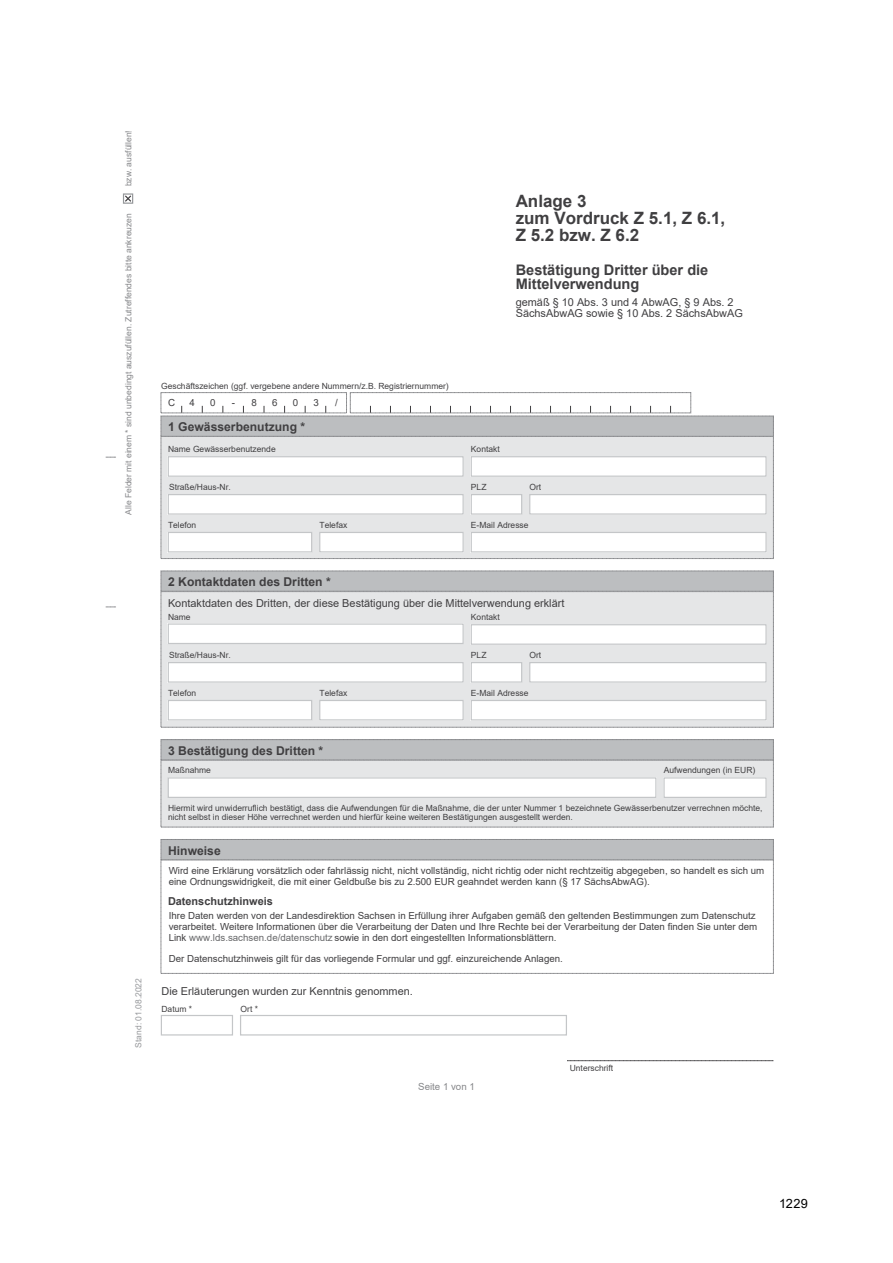
<style>
.page{position:relative;width:893px;height:1263px;background:#fff}
.page>*{position:absolute;margin:0;border:0;box-sizing:border-box;transform-origin:0 0}
.t1{font:700 16.95px/17px "Arial";color:#403f41}
.t2{font:700 14.55px/14.5px "Arial";color:#403f41}
.t3{font:12.75px "Arial";color:#000}
.t4{font:700 12.15px "Arial";color:#403f41}
.t5{font:10.95px/10.9px "Arial";color:#403f41}
.t6{font:700 10.95px "Arial";color:#403f41}
.t7{font:9.75px/10.8px "Arial";color:#403f41}
.t8{font:9.75px "Arial";color:#86878a}
.t9{font:8.55px/8.6px "Arial";color:#403f41}
.t10{font:8.55px "Arial";color:#86878a}
.t11{font:8.55px "Arial";color:#96989b}
.s1{color:#67686a}
</style>
<div class="page">
<div style="left:161px;top:760px;width:612px;height:67px;background:#e5e6e7"></div>
<div style="left:161px;top:760px;width:613px;height:67px;border:1px dashed #86878a"></div>
<div style="left:161px;top:592px;width:612px;height:135px;background:#e5e6e7"></div>
<div style="left:161px;top:591px;width:613px;height:136px;border:1px dashed #86878a"></div>
<div style="left:161px;top:436px;width:612px;height:122px;background:#e5e6e7"></div>
<div style="left:161px;top:436px;width:613px;height:123px;border:1px dashed #86878a"></div>
<svg style="left:567px;top:1060px;width:207px;height:1px"></svg>
<div style="left:161px;top:739px;width:613px;height:21px;background:#bcbec0"></div>
<div style="left:161px;top:739px;width:613px;height:21px;border:1px dashed #86878a"></div>
<div style="left:161px;top:416px;width:613px;height:20px;background:#bcbec0"></div>
<div style="left:161px;top:416px;width:613px;height:20px;border:1px dashed #86878a"></div>
<div style="left:161px;top:571px;width:613px;height:20px;background:#bcbec0"></div>
<div style="left:161px;top:571px;width:613px;height:20px;border:1px dashed #86878a"></div>
<div style="left:161px;top:839px;width:613px;height:21px;background:#bcbec0"></div>
<div style="left:161px;top:839px;width:613px;height:21px;border:1px dashed #86878a"></div>
<div style="left:161px;top:392px;width:186px;height:21px;border:1px dashed #86878a"></div>
<div style="left:350px;top:392px;width:341px;height:21px;border:1px dashed #86878a"></div>
<div style="left:123px;top:193px;width:10px;height:11px;border:1px solid #96989b"></div>
<svg style="left:124px;top:194px;width:9px;height:9px"></svg>
<div style="left:168px;top:456px;width:296px;height:21px;background:#fff"></div>
<div style="left:168px;top:456px;width:296px;height:21px;border:1px solid #c4c6c8"></div>
<div style="left:471px;top:456px;width:296px;height:21px;background:#fff"></div>
<div style="left:471px;top:456px;width:296px;height:21px;border:1px solid #c4c6c8"></div>
<div style="left:168px;top:494px;width:296px;height:21px;background:#fff"></div>
<div style="left:168px;top:494px;width:296px;height:21px;border:1px solid #c4c6c8"></div>
<div style="left:471px;top:494px;width:51px;height:21px;background:#fff"></div>
<div style="left:471px;top:494px;width:51px;height:21px;border:1px solid #c4c6c8"></div>
<div style="left:529px;top:494px;width:238px;height:21px;background:#fff"></div>
<div style="left:529px;top:494px;width:238px;height:21px;border:1px solid #c4c6c8"></div>
<div style="left:168px;top:532px;width:144px;height:20px;background:#fff"></div>
<div style="left:168px;top:532px;width:144px;height:20px;border:1px solid #c4c6c8"></div>
<div style="left:319px;top:532px;width:145px;height:20px;background:#fff"></div>
<div style="left:319px;top:532px;width:145px;height:20px;border:1px solid #c4c6c8"></div>
<div style="left:471px;top:532px;width:296px;height:20px;background:#fff"></div>
<div style="left:471px;top:532px;width:296px;height:20px;border:1px solid #c4c6c8"></div>
<div style="left:168px;top:623px;width:296px;height:21px;background:#fff"></div>
<div style="left:168px;top:623px;width:296px;height:21px;border:1px solid #c4c6c8"></div>
<div style="left:471px;top:624px;width:296px;height:21px;background:#fff"></div>
<div style="left:471px;top:624px;width:296px;height:21px;border:1px solid #c4c6c8"></div>
<div style="left:168px;top:662px;width:296px;height:21px;background:#fff"></div>
<div style="left:168px;top:662px;width:296px;height:21px;border:1px solid #c4c6c8"></div>
<div style="left:471px;top:662px;width:51px;height:21px;background:#fff"></div>
<div style="left:471px;top:662px;width:51px;height:21px;border:1px solid #c4c6c8"></div>
<div style="left:529px;top:662px;width:238px;height:21px;background:#fff"></div>
<div style="left:529px;top:662px;width:238px;height:21px;border:1px solid #c4c6c8"></div>
<div style="left:168px;top:700px;width:144px;height:20px;background:#fff"></div>
<div style="left:168px;top:700px;width:144px;height:20px;border:1px solid #c4c6c8"></div>
<div style="left:319px;top:700px;width:145px;height:20px;background:#fff"></div>
<div style="left:319px;top:700px;width:145px;height:20px;border:1px solid #c4c6c8"></div>
<div style="left:471px;top:700px;width:296px;height:20px;background:#fff"></div>
<div style="left:471px;top:700px;width:296px;height:20px;border:1px solid #c4c6c8"></div>
<div style="left:168px;top:777px;width:488px;height:21px;background:#fff"></div>
<div style="left:168px;top:777px;width:488px;height:21px;border:1px solid #c4c6c8"></div>
<div style="left:663px;top:777px;width:104px;height:21px;background:#fff"></div>
<div style="left:663px;top:777px;width:104px;height:21px;border:1px solid #c4c6c8"></div>
<div style="left:161px;top:1015px;width:72px;height:20px;border:1px solid #c4c6c8"></div>
<div style="left:240px;top:1015px;width:327px;height:20px;border:1px solid #c4c6c8"></div>
<p class="t10" style="left:123px;top:186px;width:58px;rotate:-90deg">bzw. ausfüllen!</p>
<p class="t10" style="left:123px;top:515px;width:303px;rotate:-90deg">Alle Felder mit einem * sind unbedingt auszufüllen. Zutreffendes bitte ankreuzen</p>
<p class="t11" style="left:132px;top:1047px;width:71px;rotate:-90deg">Stand: 01.08.2022</p>
<h1 class="t1" style="left:516px;top:193px;width:211px">Anlage 3<br>zum Vordruck Z 5.1, Z 6.1,<br>Z 5.2 bzw. Z 6.2</h1>
<h2 class="t2" style="left:516px;top:262px;width:194px">Bestätigung Dritter über die<br>Mittelverwendung</h2>
<p class="t9" style="left:161px;top:381px;width:289px">Geschäftszeichen (ggf. vergebene andere Nummern/z.B. Registriernummer)</p>
<p class="t7" style="left:168px;top:397px;width:9px">C</p>
<p class="t7" style="left:189px;top:397px;width:7px">4</p>
<p class="t7" style="left:210px;top:397px;width:7px">0</p>
<p class="t7" style="left:232px;top:397px;width:27px">- 8</p>
<p class="t7" style="left:272px;top:397px;width:7px">6</p>
<p class="t7" style="left:293px;top:397px;width:7px">0</p>
<p class="t7" style="left:313px;top:397px;width:7px">3</p>
<p class="t7" style="left:335px;top:397px;width:4px">/</p>
<p class="t4" style="left:168px;top:418px;width:138px">1 Gewässerbenutzung *</p>
<p class="t5" style="left:516px;top:296px;width:229px">gemäß § 10 Abs. 3 und 4 AbwAG, § 9 Abs. 2<br>SächsAbwAG sowie § 10 Abs. 2 SächsAbwAG</p>
<p class="t9" style="left:168px;top:445px;width:109px">Name Gewässerbenutzende</p>
<p class="t9" style="left:169px;top:483px;width:63px">Straße/Haus-Nr.</p>
<p class="t9" style="left:471px;top:483px;width:17px">PLZ</p>
<p class="t9" style="left:529px;top:483px;width:13px">Ort</p>
<p class="t9" style="left:168px;top:521px;width:30px">Telefon</p>
<p class="t9" style="left:471px;top:521px;width:59px">E-Mail Adresse</p>
<p class="t9" style="left:471px;top:445px;width:30px">Kontakt</p>
<p class="t9" style="left:319px;top:521px;width:29px">Telefax</p>
<p class="t4" style="left:168px;top:573px;width:164px">2 Kontaktdaten des Dritten *</p>
<p class="t5" style="left:168px;top:597px;width:398px">Kontaktdaten des Dritten, der diese Bestätigung über die Mittelverwendung erklärt</p>
<p class="t9" style="left:168px;top:613px;width:24px">Name</p>
<p class="t9" style="left:169px;top:651px;width:63px">Straße/Haus-Nr.</p>
<p class="t9" style="left:471px;top:651px;width:17px">PLZ</p>
<p class="t9" style="left:529px;top:651px;width:13px">Ort</p>
<p class="t9" style="left:168px;top:689px;width:30px">Telefon</p>
<p class="t9" style="left:471px;top:689px;width:59px">E-Mail Adresse</p>
<p class="t9" style="left:471px;top:613px;width:30px">Kontakt</p>
<p class="t9" style="left:319px;top:689px;width:29px">Telefax</p>
<p class="t4" style="left:168px;top:742px;width:157px">3 Bestätigung des Dritten *</p>
<p class="t9" style="left:168px;top:766px;width:44px">Maßnahme</p>
<p class="t9" style="left:664px;top:766px;width:93px">Aufwendungen (in EUR)</p>
<p class="t9" style="left:168px;top:804px;width:596px">Hiermit wird unwiderruflich bestätigt, dass die Aufwendungen für die Maßnahme, die der unter Nummer 1 bezeichnete Gewässerbenutzer verrechnen möchte, nicht selbst in dieser Höhe verrechnet werden und hierfür keine weiteren Bestätigungen ausgestellt werden.</p>
<p class="t4" style="left:168px;top:842px;width:54px">Hinweise</p>
<p class="t7" style="left:169px;top:865px;width:597px">Wird eine Erklärung vorsätzlich oder fahrlässig nicht, nicht vollständig, nicht richtig oder nicht rechtzeitig abgegeben, so handelt es sich um eine Ordnungswidrigkeit, die mit einer Geldbuße bis zu 2.500 EUR geahndet werden kann (§ 17 SächsAbwAG).</p>
<p class="t7" style="left:169px;top:910px;width:590px">Ihre Daten werden von der Landesdirektion Sachsen in Erfüllung ihrer Aufgaben gemäß den geltenden Bestimmungen zum Datenschutz verarbeitet. Weitere Informationen über die Verarbeitung der Daten und Ihre Rechte bei der Verarbeitung der Daten finden Sie unter dem<br>Link <span class="s1">www.lds.sachsen.de/datenschutz</span> sowie in den dort eingestellten Informationsblättern.</p>
<p class="t7" style="left:169px;top:953px;width:396px">Der Datenschutzhinweis gilt für das vorliegende Formular und ggf. einzureichende Anlagen.</p>
<p class="t6" style="left:168px;top:893px;width:106px">Datenschutzhinweis</p>
<p class="t5" style="left:161px;top:985px;width:253px">Die Erläuterungen wurden zur Kenntnis genommen.</p>
<p class="t9" style="left:161px;top:1005px;width:32px">Datum *</p>
<p class="t9" style="left:241px;top:1005px;width:19px">Ort *</p>
<p class="t8" style="left:418px;top:1080px;width:58px">Seite 1 von 1</p>
<p class="t9" style="left:570px;top:1063px;width:45px">Unterschrift</p>
<h3 class="t3" style="left:779px;top:1194px;width:30px">1229</h3>
</div>
